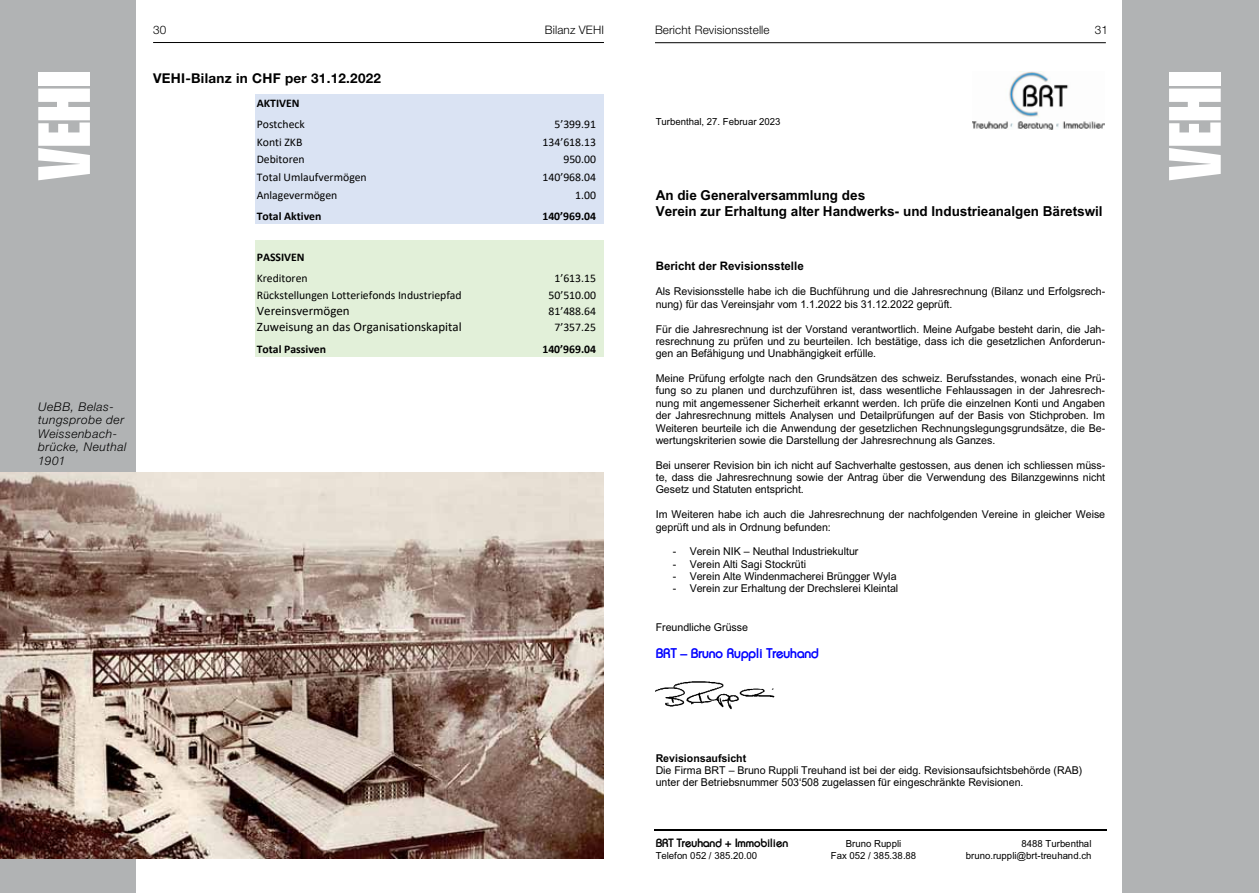
<style>
.page{position:relative;width:1259px;height:893px;background:#fff}
.page>*{position:absolute;margin:0;border:0;box-sizing:border-box;transform-origin:0 0}
.t1{font:700 13.8px/15.8px "Arial";color:#000}
.t2{font:700 13.8px "Bimini";color:#00f}
.t3{font:700 13.5px "Helvetica Neue East A";letter-spacing:.02em;color:#000}
.t4{font:12.9px "Calibri";color:#000}
.t5{font:italic 300 12px/13.5px "Helvetica Neue";letter-spacing:.04em;color:#000}
.t6{font:11.7px "Calibri";color:#000}
.t7{font:700 11.7px "Calibri";color:#000}
.t8{font:300 11.7px "Helvetica Neue";letter-spacing:.01em;color:#000}
.t9{font:700 11.7px "Arial";color:#000}
.t10{font:700 11.7px "Bimini";color:#000}
.t11{font:10.8px/12.3px "Arial";color:#000}
.t12{font:700 10.8px "Arial";color:#000}
.t13{font:9.75px "Arial";color:#000}
</style>
<div class="page">
<hr style="left:153px;top:42px;width:451px;height:1px;background:#000">
<hr style="left:655px;top:42px;width:451px;height:1px;background:#000">
<div style="left:0;top:0;width:136px;height:893px;background:#b1b3b4"></div>
<div style="left:1123px;top:0;width:136px;height:893px;background:#b1b3b4"></div>
<img style="left:0;top:472px;width:604px;height:387px">
<div style="left:255px;top:94px;width:349px;height:130px;background:#dae3f3"></div>
<div style="left:255px;top:240px;width:349px;height:117px;background:#e2f0d9"></div>
<img style="left:972px;top:72px;width:132px;height:57px">
<hr style="left:654px;top:829px;width:452px;height:1px;background:#000">
<img style="left:655px;top:681px;width:120px;height:29px">
<svg style="left:1169px;top:89px;width:51px;height:91px"></svg>
<div style="left:1169px;top:72px;width:51px;height:14px;background:#fff"></div>
<svg style="left:38px;top:89px;width:52px;height:91px"></svg>
<div style="left:38px;top:72px;width:52px;height:14px;background:#fff"></div>
<p class="t5" style="left:38px;top:400px;width:90px">UeBB, Belas&shy;tungsprobe der<br>Weissenbach&shy;brücke, Neuthal<br>1901</p>
<p class="t8" style="left:153px;top:23px;width:15px">30</p>
<p class="t8" style="left:545px;top:23px;width:61px">Bilanz VEHI</p>
<p class="t3" style="left:153px;top:70px;width:229px">VEHI-Bilanz in CHF per 31.12.2022</p>
<p class="t7" style="left:257px;top:95px;width:44px">AKTIVEN</p>
<p class="t6" style="left:257px;top:116px;width:50px">Postcheck</p>
<p class="t6" style="left:554px;top:116px;width:43px">5’399.91</p>
<p class="t6" style="left:257px;top:134px;width:47px">Konti ZKB</p>
<p class="t6" style="left:542px;top:134px;width:55px">134’618.13</p>
<p class="t6" style="left:257px;top:151px;width:49px">Debitoren</p>
<p class="t6" style="left:563px;top:151px;width:34px">950.00</p>
<p class="t6" style="left:257px;top:169px;width:111px">Total Umlaufvermögen</p>
<p class="t6" style="left:542px;top:169px;width:55px">140’968.04</p>
<p class="t6" style="left:257px;top:186px;width:82px">Anlagevermögen</p>
<p class="t6" style="left:575px;top:186px;width:22px">1.00</p>
<p class="t7" style="left:257px;top:208px;width:66px">Total Aktiven</p>
<p class="t7" style="left:542px;top:208px;width:55px">140’969.04</p>
<p class="t7" style="left:257px;top:249px;width:49px">PASSIVEN</p>
<p class="t6" style="left:257px;top:270px;width:52px">Kreditoren</p>
<p class="t6" style="left:554px;top:270px;width:43px">1’613.15</p>
<p class="t6" style="left:257px;top:287px;width:206px">Rückstellungen Lotteriefonds Industriepfad</p>
<p class="t6" style="left:548px;top:287px;width:49px">50’510.00</p>
<p class="t4" style="left:257px;top:302px;width:94px">Vereinsvermögen</p>
<p class="t6" style="left:548px;top:303px;width:49px">81’488.64</p>
<p class="t4" style="left:257px;top:318px;width:206px">Zuweisung an das Organisationskapital</p>
<p class="t6" style="left:554px;top:319px;width:43px">7’357.25</p>
<p class="t7" style="left:257px;top:340px;width:71px">Total Passiven</p>
<p class="t7" style="left:542px;top:340px;width:55px">140’969.04</p>
<p class="t8" style="left:655px;top:23px;width:116px">Bericht Revisionsstelle</p>
<p class="t8" style="left:1094px;top:22px;width:15px">31</p>
<p class="t13" style="left:655px;top:116px;width:126px">Turbenthal, 27. Februar 2023</p>
<p class="t1" style="left:655px;top:188px;width:448px">An die Generalversammlung des<br>Verein zur Erhaltung alter Handwerks- und Industrieanalgen Bäretswil</p>
<p class="t9" style="left:655px;top:259px;width:150px">Bericht der Revisionsstelle</p>
<p class="t11" style="left:655px;top:285px;width:451px">Als Revisionsstelle habe ich die Buchführung und die Jahresrechnung (Bilanz und Erfolgsrech&shy;nung) für das Vereinsjahr vom 1.1.2022 bis 31.12.2022 geprüft.</p>
<p class="t11" style="left:655px;top:323px;width:451px;text-align:justify">Für die Jahresrechnung ist der Vorstand verantwortlich. Meine Aufgabe besteht darin, die Jah&shy;resrechnung zu prüfen und zu beurteilen. Ich bestätige, dass ich die gesetzlichen Anforderun&shy;gen an Befähigung und Unabhängigkeit erfülle.</p>
<p class="t11" style="left:655px;top:372px;width:451px;text-align:justify">Meine Prüfung erfolgte nach den Grundsätzen des schweiz. Berufsstandes, wonach eine Prü&shy;fung so zu planen und durchzuführen ist, dass wesentliche Fehlaussagen in der Jahresrech&shy;nung mit angemessener Sicherheit erkannt werden. Ich prüfe die einzelnen Konti und Angaben der Jahresrechnung mittels Analysen und Detailprüfungen auf der Basis von Stichproben. Im Weiteren beurteile ich die Anwendung der gesetzlichen Rechnungslegungsgrundsätze, die Be&shy;wertungskriterien sowie die Darstellung der Jahresrechnung als Ganzes.</p>
<p class="t11" style="left:655px;top:459px;width:451px;text-align:justify">Bei unserer Revision bin ich nicht auf Sachverhalte gestossen, aus denen ich schliessen müss&shy;te, dass die Jahresrechnung sowie der Antrag über die Verwendung des Bilanzgewinns nicht Gesetz und Statuten entspricht.</p>
<p class="t11" style="left:655px;top:508px;width:451px">Im Weiteren habe ich auch die Jahresrechnung der nachfolgenden Vereine in gleicher Weise geprüft und als in Ordnung befunden:</p>
<p class="t11" style="left:673px;top:546px;width:187px">- Verein NIK – Neuthal Industriekultur</p>
<p class="t11" style="left:673px;top:558px;width:134px">- Verein Alti Sagi Stockrüti</p>
<p class="t11" style="left:673px;top:570px;width:225px">- Verein Alte Windenmacherei Brüngger Wyla</p>
<p class="t11" style="left:673px;top:583px;width:227px">- Verein zur Erhaltung der Drechslerei Kleintal</p>
<p class="t11" style="left:655px;top:621px;width:94px">Freundliche Grüsse</p>
<p class="t2" style="left:655px;top:645px;width:165px">BRT – Bruno Ruppli Treuhand</p>
<p class="t12" style="left:655px;top:751px;width:92px">Revisionsaufsicht</p>
<p class="t11" style="left:655px;top:764px;width:428px">Die Firma BRT – Bruno Ruppli Treuhand ist bei der eidg. Revisionsaufsichtsbehörde (RAB) unter der Betriebsnummer 503‘508 zugelassen für eingeschränkte Revisionen.</p>
<p class="t10" style="left:655px;top:836px;width:134px">BRT Treuhand + Immobilien</p>
<p class="t13" style="left:846px;top:838px;width:57px">Bruno Ruppli</p>
<p class="t13" style="left:1021px;top:838px;width:71px">8488 Turbenthal</p>
<p class="t13" style="left:655px;top:850px;width:103px">Telefon 052 / 385.20.00</p>
<p class="t13" style="left:831px;top:850px;width:87px">Fax 052 / 385.38.88</p>
<p class="t13" style="left:966px;top:850px;width:127px">bruno.ruppli@brt-treuhand.ch</p>
</div>
